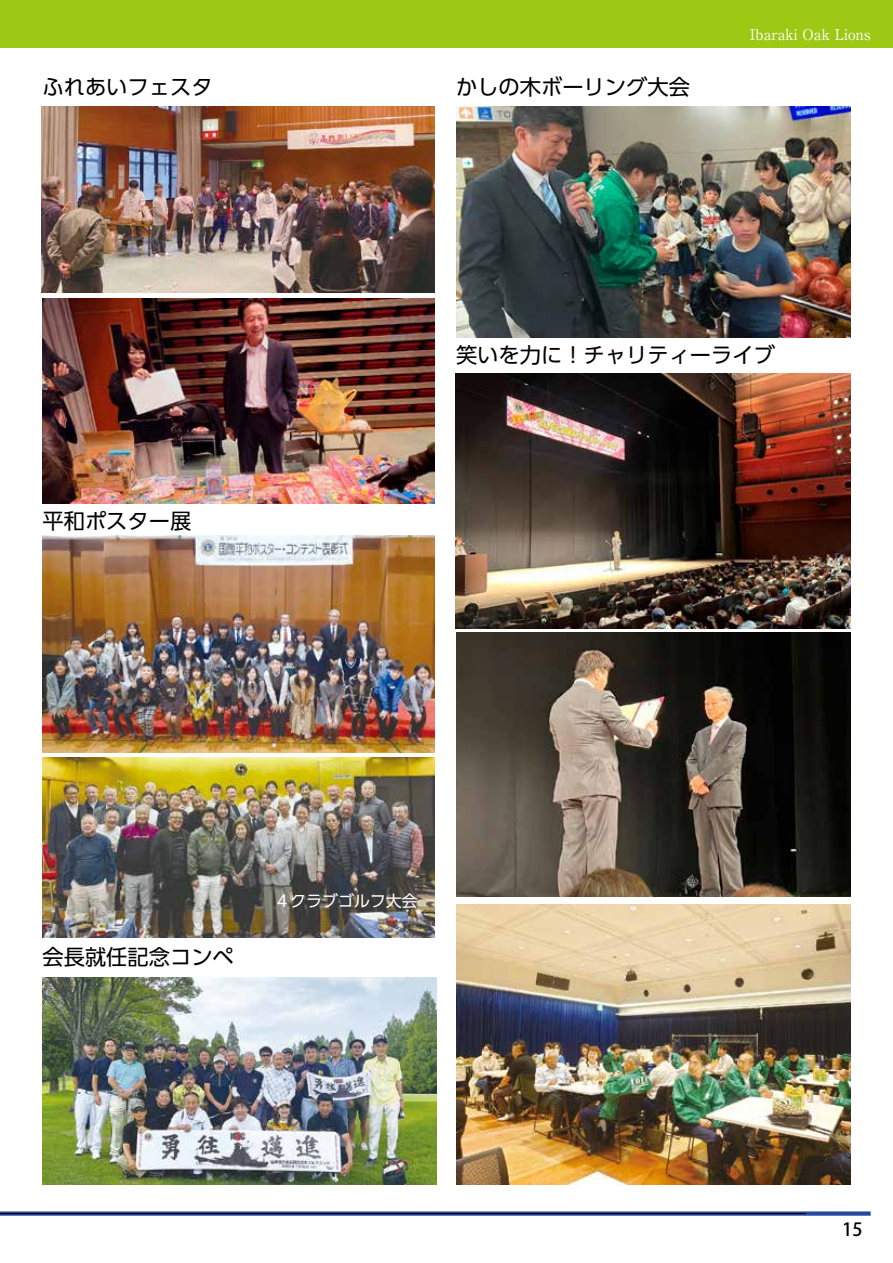
<style>
.page{position:relative;width:893px;height:1263px;background:#fff}
.page>*{position:absolute;margin:0;border:0;box-sizing:border-box;transform-origin:0 0}
.t1{font:21.3px "UD Shin Go Pro";color:#000}
.t2{font:500 18px "Koz Go Pro";color:#000}
.t3{font:15.9px "UD Shin Go Pro";color:#fff}
.t4{font:14.85px "Ryumin Pro";color:#fff}
</style>
<div class="page">
<svg style="left:1px;top:1211px;width:870px;height:5px;background:#4c68aa"></svg>
<div style="left:0;top:0;width:893px;height:47px;background:#9dc814"></div>
<hr style="left:0;top:1213px;width:806px;height:1px;background:#000">
<img style="left:42px;top:106px;width:393px;height:186px">
<img style="left:43px;top:298px;width:392px;height:205px">
<img style="left:43px;top:757px;width:392px;height:181px">
<img style="left:43px;top:536px;width:392px;height:216px">
<img style="left:43px;top:977px;width:394px;height:208px">
<img style="left:456px;top:904px;width:394px;height:280px">
<img style="left:456px;top:633px;width:394px;height:263px">
<img style="left:456px;top:374px;width:394px;height:254px">
<img style="left:456px;top:106px;width:394px;height:232px">
<p class="t1" style="left:43px;top:70px;width:172px">ふれあいフェスタ</p>
<p class="t1" style="left:456px;top:70px;width:235px">かしの木ボーリング大会</p>
<p class="t4" style="left:750px;top:23px;width:122px">Ibaraki Oak Lions</p>
<p class="t1" style="left:43px;top:503px;width:150px">平和ポスター展</p>
<p class="t1" style="left:456px;top:338px;width:320px">笑いを力に！チャリティーライブ</p>
<p class="t1" style="left:43px;top:939px;width:193px">会長就任記念コンペ</p>
<p class="t3" style="left:274px;top:888px;width:145px">４クラブゴルフ大会</p>
<p class="t2" style="left:842px;top:1218px;width:22px">15</p>
</div>
